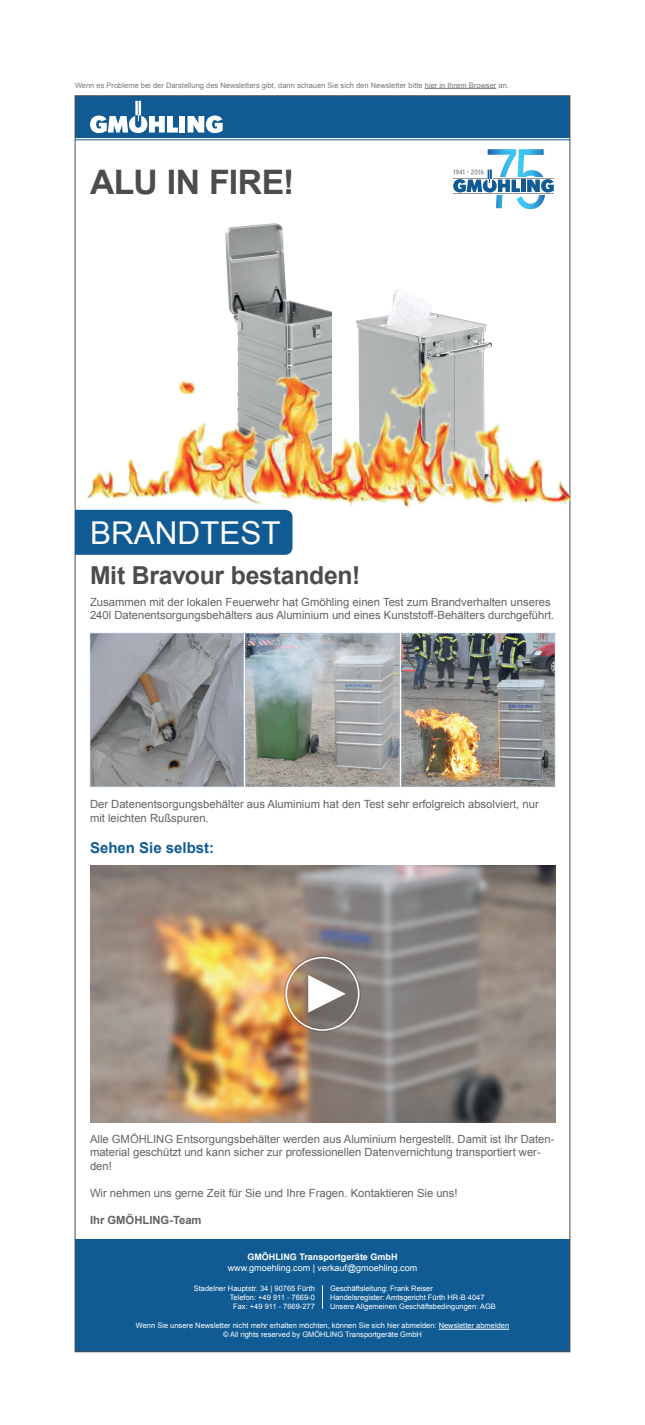
<style>
.page{position:relative;width:645px;height:1425px;background:#fff}
.page>*{position:absolute;margin:0;border:0;box-sizing:border-box;transform-origin:0 0}
.t1{font:700 33.75px "Arial";letter-spacing:-.015em;color:#4b4c4d}
.t2{font:31.5px "Arial";color:#fff}
.t3{font:700 24.75px "Arial";letter-spacing:-.01em;color:#4b4c4d}
.t4{font:700 15px "Arial";color:#105b93}
.t5{font:11.25px/13.5px "Arial";color:#636366}
.t6{font:700 11.25px "Arial";color:#636366}
.t7{font:9px "Arial";color:#fff}
.t8{font:700 9px "Arial";color:#fff}
.t9{font:7.5px/9px "Arial";color:#fff;text-align:center}
.t10{font:7.5px "Arial";letter-spacing:.005em;color:#76787b}
</style>
<div class="page">
<div style="left:75px;top:97px;width:495px;height:41px;background:#105b93"></div>
<hr style="left:75px;top:139px;width:495px;height:1px;background:#105b93">
<div style="left:179px;top:116px;width:6px;height:17px;background:#fff"></div>
<svg style="left:188px;top:116px;width:35px;height:17px"></svg>
<svg style="left:90px;top:101px;width:88px;height:32px"></svg>
<svg style="left:453px;top:149px;width:101px;height:60px"></svg>
<hr style="left:493px;top:178px;width:61px;height:1px;background:#939598">
<hr style="left:453px;top:178px;width:34px;height:1px;background:#939598">
<hr style="left:453px;top:193px;width:101px;height:1px;background:#939598">
<div style="left:75px;top:1239px;width:495px;height:113px;background:#105b93"></div>
<hr style="left:439px;top:1329px;width:70px;height:1px;background:#fff">
<svg style="left:322px;top:1285px;width:1px;height:24px"></svg>
<hr style="left:425px;top:88px;width:71px;height:1px;background:#76787b">
<img style="left:90px;top:633px;width:466px;height:154px">
<img style="left:225px;top:223px;width:107px;height:106px">
<img style="left:355px;top:289px;width:132px;height:40px">
<img style="left:75px;top:329px;width:495px;height:189px">
<img style="left:90px;top:865px;width:465px;height:257px">
<svg style="left:284px;top:955px;width:77px;height:77px;background:#918071"></svg>
<div style="left:286px;top:957px;width:73px;height:74px;border:2px solid #fff;border-radius:50%"></div>
<svg style="left:308px;top:975px;width:38px;height:38px"></svg>
<div style="left:75px;top:510px;width:217px;height:45px;background:#105b93"></div>
<p class="t10" style="left:75px;top:80px;width:435px">Wenn es Probleme bei der Darstellung des Newsletters gibt, dann schauen Sie sich den Newsletter bitte hier in Ihrem Browser an.</p>
<h1 class="t1" style="left:90px;top:160px;width:206px">ALU IN FIRE!</h1>
<h2 class="t2" style="left:90px;top:512px;width:192px">BRANDTEST</h2>
<h3 class="t3" style="left:90px;top:558px;width:272px">Mit Bravour bestanden!</h3>
<p class="t5" style="left:90px;top:595px;width:466px">Zusammen mit der lokalen Feuerwehr hat Gmöhling einen Test zum Brandverhalten unseres<br>240l Datenentsorgungsbehälters aus Aluminium und eines Kunststoff-Behälters durchgeführt.</p>
<p class="t5" style="left:90px;top:798px;width:450px">Der Datenentsorgungsbehälter aus Aluminium hat den Test sehr erfolgreich absolviert, nur mit leichten Rußspuren.</p>
<h3 class="t4" style="left:90px;top:838px;width:126px">Sehen Sie selbst:</h3>
<p class="t5" style="left:90px;top:1132px;width:466px">Alle GMÖHLING Entsorgungsbehälter werden aus Aluminium hergestellt. Damit ist Ihr Daten&shy;material geschützt und kann sicher zur professionellen Datenvernichtung transportiert wer&shy;den!</p>
<p class="t5" style="left:90px;top:1186px;width:369px">Wir nehmen uns gerne Zeit für Sie und Ihre Fragen. Kontaktieren Sie uns!</p>
<p class="t6" style="left:90px;top:1212px;width:113px">Ihr GMÖHLING-Team</p>
<p class="t8" style="left:247px;top:1251px;width:152px">GMÖHLING Transportgeräte GmbH</p>
<p class="t7" style="left:228px;top:1262px;width:191px">www.gmoehling.com | verkauf@gmoehling.com</p>
<p class="t9" style="left:194px;top:1284px;width:123px;text-align:right">Stadelner Hauptstr. 34 | 90765 Fürth<br>Telefon: +49 911 - 7669-0<br>Fax: +49 911 - 7669-277</p>
<p class="t9" style="left:330px;top:1284px;width:167px;text-align:left">Geschäftsleitung: Frank Reiser<br>Handelsregister: Amtsgericht Fürth HR-B 4047<br>Unsere Allgemeinen Geschäftsbedingungen: AGB</p>
<p class="t9" style="left:136px;top:1321px;width:375px">Wenn Sie unsere Newsletter nicht mehr erhalten möchten, können Sie sich hier abmelden: Newsletter abmelden © All rights reserved by GMÖHLING Transportgeräte GmbH</p>
</div>
